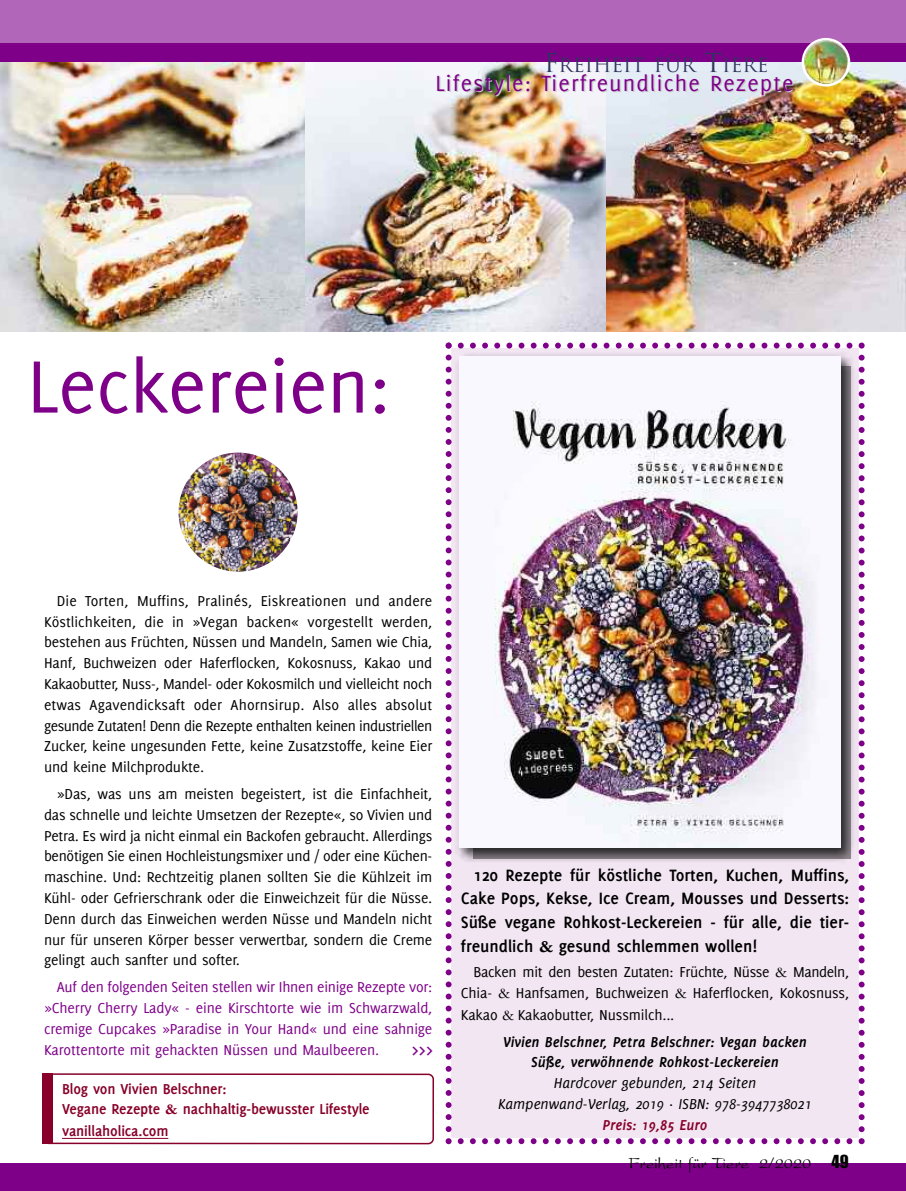
<style>
.page{position:relative;width:906px;height:1191px;background:#fff}
.page>*{position:absolute;margin:0;border:0;box-sizing:border-box;transform-origin:0 0}
.t1{font:81px "Delicious";color:#7e0089}
.t2{font:24px "Delicious";letter-spacing:.05em;color:#7e0089}
.t3{font:19.2px "Trajan";color:#30355d}
.t4{font:700 18px/23.7px "Delicious";color:#000;text-align:justify}
.t5{font:16.5px "President";color:#000}
.t6{font:15.75px/20.9px "Delicious";letter-spacing:-.01em;color:#000;text-align:justify}
.t7{font:15.75px/20.9px "Delicious";letter-spacing:-.01em;color:#7e0089;text-align:justify}
.t8{font:700 15.75px/21.1px "Delicious";letter-spacing:-.01em;color:#880029}
.t9{font:italic 700 15.75px/20.9px "Delicious";color:#000;text-align:center}
.t10{font:italic 15.75px/20.9px "Delicious";color:#000;text-align:center}
.t11{font:italic 700 15.75px "Delicious";color:#880029}
.s1{font-size:25.5px}
.s2{font-family:"Garamond"}
.s3{font-family:"Impact"}
</style>
<div class="page">
<img style="left:0;top:62px;width:306px;height:270px">
<img style="left:306px;top:62px;width:600px;height:270px">
<div style="left:0;top:1163px;width:906px;height:28px;background:#7e0089"></div>
<div style="left:0;top:0;width:906px;height:44px;background:#b266b9"></div>
<div style="left:0;top:43px;width:906px;height:18px;background:#7e0089"></div>
<img style="left:801px;top:38px;width:49px;height:48px">
<svg style="left:445px;top:342px;width:419px;height:802px;background:#eedeef"></svg>
<svg style="left:53px;top:1073px;width:381px;height:71px"></svg>
<div style="left:43px;top:1073px;width:10px;height:71px;background:#880029"></div>
<hr style="left:62px;top:1138px;width:106px;height:1px;background:#880029">
<img style="left:453px;top:349px;width:406px;height:518px">
<img style="left:459px;top:356px;width:381px;height:491px">
<img style="left:178px;top:452px;width:119px;height:119px;border-radius:50%">
<p class="t3" style="left:544px;top:54px;width:226px"><span class="s1">F</span>REIHEIT FÜR <span class="s1">T</span>IERE</p>
<h2 class="t2" style="left:435px;top:74px;width:359px">Lifestyle: Tierfreundliche Rezepte</h2>
<h1 class="t1" style="left:27px;top:356px;width:364px">Leckereien:</h1>
<p class="t6" style="left:44px;top:591px;width:390px;text-indent:13px">Die Torten, Muffins, Pralinés, Eiskreationen und andere Köstlichkeiten, die in »Vegan backen« vorgestellt werden, bestehen aus Früchten, Nüssen und Mandeln, Samen wie Chia, Hanf, Buchweizen oder Haferflocken, Kokosnuss, Kakao und Kakaobutter, Nuss-, Mandel- oder Kokosmilch und vielleicht noch etwas Agavendicksaft oder Ahornsirup. Also alles absolut gesunde Zutaten! Denn die Rezepte enthalten keinen industriellen Zucker, keine ungesunden Fette, keine Zusatzstoffe, keine Eier und keine Milchprodukte.</p>
<p class="t6" style="left:44px;top:784px;width:390px;text-indent:13px">»Das, was uns am meisten begeistert, ist die Einfachheit, das schnelle und leichte Umsetzen der Rezepte«, so Vivien und Petra. Es wird ja nicht einmal ein Backofen gebraucht. Allerdings benötigen Sie einen Hochleistungsmixer und / oder eine Küchen&shy;maschine. Und: Rechtzeitig planen sollten Sie die Kühlzeit im Kühl- oder Gefrierschrank oder die Einweichzeit für die Nüsse.<br>Denn durch das Einweichen werden Nüsse und Mandeln nicht nur für unseren Körper besser verwertbar, sondern die Creme gelingt auch sanfter und softer.</p>
<p class="t7" style="left:44px;top:977px;width:390px;text-indent:13px">Auf den folgenden Seiten stellen wir Ihnen einige Rezepte vor: »Cherry Cherry Lady« - eine Kirschtorte wie im Schwarzwald, cremige Cupcakes »Paradise in Your Hand« und eine sahnige Karottentorte mit gehackten Nüssen und Maulbeeren.</p>
<h2 class="t2" style="left:412px;top:1040px;width:23px">&gt;&gt;&gt;</h2>
<p class="t8" style="left:62px;top:1079px;width:309px">Blog von Vivien Belschner:<br>Vegane Rezepte <span class="s2">&amp;</span> nachhaltig-bewusster Lifestyle vanillaholica.com</p>
<p class="t4" style="left:461px;top:864px;width:390px;text-indent:13px">120 Rezepte für köstliche Torten, Kuchen, Muffins, Cake Pops, Kekse, Ice Cream, Mousses und Desserts:<br>Süße vegane Rohkost-Leckereien - für alle, die tier&shy;freundlich <span class="s2">&amp;</span> gesund schlemmen wollen!</p>
<p class="t6" style="left:461px;top:961px;width:390px;line-height:21.6px;text-indent:13px">Backen mit den besten Zutaten: Früchte, Nüsse <span class="s2">&amp;</span> Mandeln, Chia- <span class="s2">&amp;</span> Hanfsamen, Buchweizen <span class="s2">&amp;</span> Haferflocken, Kokosnuss, Kakao <span class="s2">&amp;</span> Kakaobutter, Nussmilch...</p>
<p class="t9" style="left:503px;top:1032px;width:305px">Vivien Belschner, Petra Belschner: Vegan backen<br>Süße, verwöhnende Rohkost-Leckereien</p>
<p class="t10" style="left:498px;top:1072px;width:315px">Hardcover gebunden, 214 Seiten<br>Kampenwand-Verlag, 2019 · ISBN: 978-3947738021</p>
<p class="t11" style="left:602px;top:1118px;width:106px">Preis: 19,85 Euro</p>
<p class="t5" style="left:628px;top:1158px;width:222px">Freiheit für Tiere 2/2020 <span class="s3">49</span></p>
</div>
